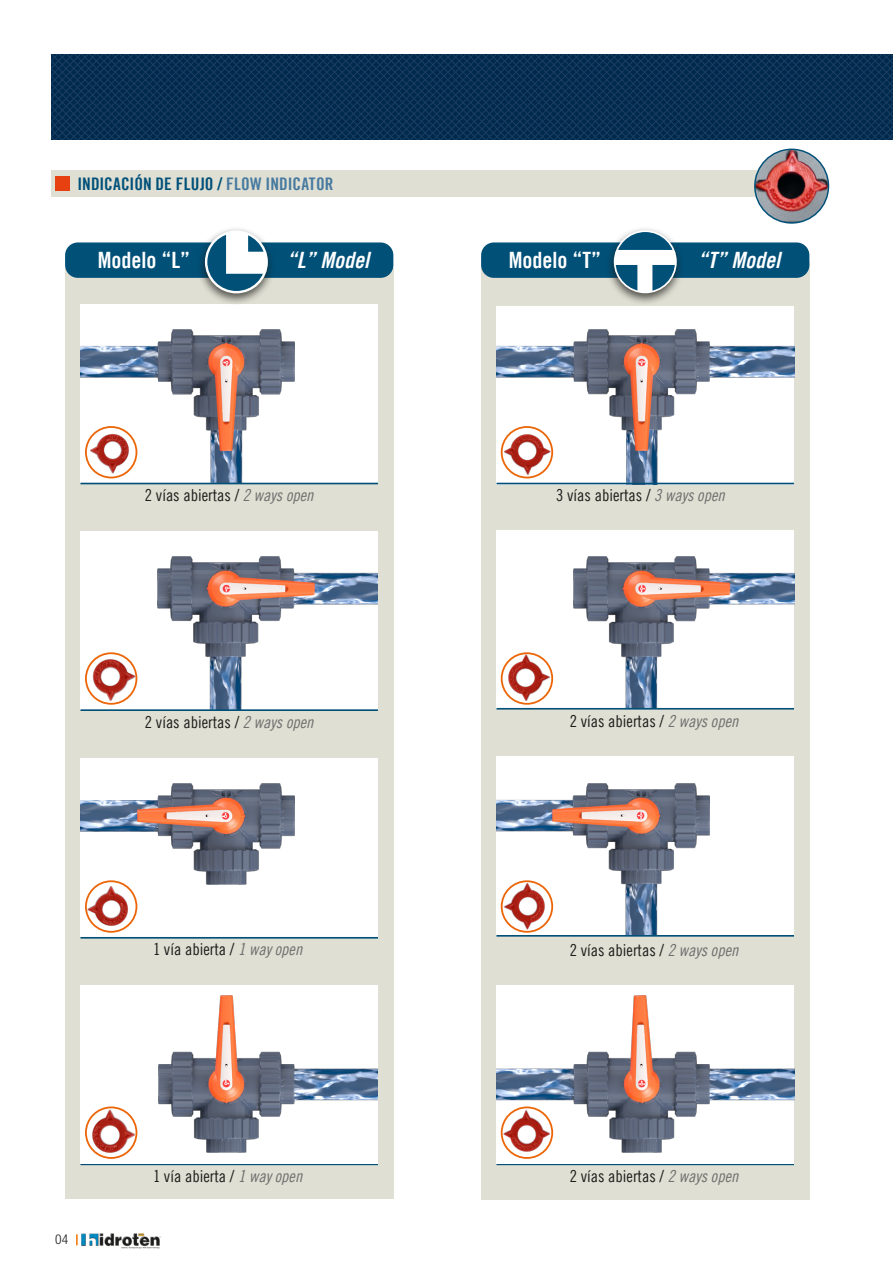
<style>
.page{position:relative;width:893px;height:1263px;background:#fff}
.page>*{position:absolute;margin:0;border:0;box-sizing:border-box;transform-origin:0 0}
.t1{font:22.5px "Trade Gothic LT Bold Cond Twenty";color:#fff}
.t2{font:22.5px "Trade Gothic LT Bold Cond Twenty Obl";color:#fff}
.t3{font:17.4px "Trade Gothic LT Bold Cond Twenty";letter-spacing:.005em;color:#005078}
.t4{font:16.5px "Trade Gothic LT Cond Eighteen";color:#1d1d1b}
.t5{font:300 condensed 13.5px "Helvetica Neue LT Std";color:#1d1d1b}
.s1{color:#467a9f}
.s2{font-family:"Trade Gothic LT Cond Eighteen Obl";color:#706f6f}
</style>
<div class="page">
<img style="left:81px;top:1233px;width:80px;height:16px">
<svg style="left:76px;top:1234px;width:2px;height:11px"></svg>
<svg style="left:51px;top:54px;width:842px;height:85px;background:#093054"></svg>
<div style="left:481px;top:262px;width:328px;height:937px;background:#e0dfd3"></div>
<div style="left:481px;top:242px;width:328px;height:36px;background:#005078;border-radius:13px"></div>
<div style="left:65px;top:268px;width:328px;height:931px;background:#e0dfd3"></div>
<div style="left:605px;top:226px;width:80px;height:80px;background:#1d1d1b;opacity:.75"></div>
<svg style="left:615px;top:231px;width:61px;height:61px"></svg>
<svg style="left:615px;top:250px;width:61px;height:42px"></svg>
<div style="left:614px;top:230px;width:63px;height:63px;border:2px solid #fff;border-radius:50%"></div>
<div style="left:51px;top:170px;width:762px;height:26px;background:#e0dfd3"></div>
<div style="left:55px;top:176px;width:15px;height:15px;background:#e74011"></div>
<img style="left:755px;top:149px;width:73px;height:74px;border-radius:37px">
<div style="left:754px;top:149px;width:75px;height:75px;border:1px solid #005078;border-radius:50%"></div>
<div style="left:80px;top:531px;width:298px;height:178px;background:#fff"></div>
<img style="left:158px;top:556px;width:220px;height:153px">
<svg style="left:86px;top:653px;width:50px;height:51px"></svg>
<div style="left:85px;top:652px;width:52px;height:53px;border:2px solid #ec6608;border-radius:50%"></div>
<img style="left:88px;top:659px;width:47px;height:42px">
<hr style="left:80px;top:709px;width:298px;height:2px;background:#005078">
<div style="left:496px;top:530px;width:298px;height:179px;background:#fff"></div>
<img style="left:573px;top:556px;width:221px;height:152px">
<hr style="left:496px;top:708px;width:298px;height:2px;background:#005078">
<svg style="left:502px;top:653px;width:50px;height:51px"></svg>
<div style="left:501px;top:652px;width:52px;height:53px;border:2px solid #ec6608;border-radius:50%"></div>
<img style="left:507px;top:654px;width:44px;height:47px">
<hr style="left:496px;top:935px;width:298px;height:2px;background:#005078">
<div style="left:496px;top:756px;width:298px;height:179px;background:#fff"></div>
<img style="left:496px;top:783px;width:213px;height:152px">
<svg style="left:502px;top:881px;width:50px;height:51px"></svg>
<div style="left:501px;top:880px;width:52px;height:53px;border:2px solid #ec6608;border-radius:50%"></div>
<img style="left:502px;top:883px;width:44px;height:47px">
<hr style="left:496px;top:1163px;width:298px;height:2px;background:#005078">
<div style="left:496px;top:985px;width:298px;height:178px;background:#fff"></div>
<img style="left:496px;top:995px;width:298px;height:158px">
<svg style="left:502px;top:1107px;width:50px;height:51px"></svg>
<div style="left:501px;top:1106px;width:52px;height:53px;border:2px solid #ec6608;border-radius:50%"></div>
<img style="left:502px;top:1109px;width:48px;height:43px">
<div style="left:80px;top:304px;width:298px;height:179px;background:#fff"></div>
<img style="left:80px;top:330px;width:214px;height:153px">
<svg style="left:86px;top:427px;width:50px;height:50px"></svg>
<div style="left:85px;top:426px;width:52px;height:52px;border:2px solid #ec6608;border-radius:50%"></div>
<img style="left:90px;top:433px;width:40px;height:41px">
<hr style="left:80px;top:483px;width:298px;height:1px;background:#005078">
<div style="left:496px;top:306px;width:298px;height:178px;background:#fff"></div>
<img style="left:496px;top:329px;width:298px;height:154px">
<hr style="left:496px;top:483px;width:298px;height:1px;background:#005078">
<svg style="left:502px;top:427px;width:50px;height:50px"></svg>
<div style="left:501px;top:426px;width:52px;height:52px;border:2px solid #ec6608;border-radius:50%"></div>
<img style="left:504px;top:433px;width:47px;height:44px">
<hr style="left:80px;top:1163px;width:298px;height:2px;background:#005078">
<div style="left:80px;top:985px;width:298px;height:178px;background:#fff"></div>
<img style="left:158px;top:995px;width:220px;height:157px">
<svg style="left:86px;top:1107px;width:50px;height:51px"></svg>
<div style="left:85px;top:1106px;width:52px;height:53px;border:2px solid #ec6608;border-radius:50%"></div>
<img style="left:91px;top:1110px;width:44px;height:44px">
<div style="left:80px;top:758px;width:298px;height:179px;background:#fff"></div>
<img style="left:80px;top:783px;width:214px;height:101px">
<hr style="left:80px;top:937px;width:298px;height:1px;background:#005078">
<svg style="left:86px;top:881px;width:50px;height:51px"></svg>
<div style="left:85px;top:880px;width:52px;height:53px;border:2px solid #ec6608;border-radius:50%"></div>
<img style="left:88px;top:886px;width:41px;height:41px">
<div style="left:65px;top:242px;width:328px;height:36px;background:#005078;border-radius:13px"></div>
<div style="left:196px;top:226px;width:80px;height:80px;background:#1d1d1b;opacity:.75"></div>
<div style="left:206px;top:232px;width:61px;height:60px;background:#005078;border-radius:50%"></div>
<svg style="left:226px;top:232px;width:41px;height:42px"></svg>
<div style="left:205px;top:230px;width:63px;height:63px;border:2px solid #fff;border-radius:50%"></div>
<p class="t3" style="left:77px;top:173px;width:257px">INDICACIÓN DE FLUJO / <span class="s1">FLOW INDICATOR</span></p>
<h1 class="t1" style="left:98px;top:246px;width:94px">Modelo “L”</h1>
<h1 class="t2" style="left:287px;top:246px;width:84px">“L” Model</h1>
<h1 class="t1" style="left:509px;top:246px;width:94px">Modelo “T”</h1>
<h1 class="t2" style="left:698px;top:246px;width:84px">“T” Model</h1>
<p class="t4" style="left:145px;top:485px;width:170px">2 vías abiertas / <span class="s2">2 ways open</span></p>
<p class="t4" style="left:556px;top:485px;width:170px">3 vías abiertas / <span class="s2">3 ways open</span></p>
<p class="t4" style="left:145px;top:713px;width:170px">2 vías abiertas / <span class="s2">2 ways open</span></p>
<p class="t4" style="left:570px;top:711px;width:170px">2 vías abiertas / <span class="s2">2 ways open</span></p>
<p class="t4" style="left:153px;top:939px;width:151px">1 vía abierta / <span class="s2">1 way open</span></p>
<p class="t4" style="left:570px;top:940px;width:170px">2 vías abiertas / <span class="s2">2 ways open</span></p>
<p class="t5" style="left:55px;top:1232px;width:15px">04</p>
<p class="t4" style="left:153px;top:1167px;width:151px">1 vía abierta / <span class="s2">1 way open</span></p>
<p class="t4" style="left:570px;top:1167px;width:170px">2 vías abiertas / <span class="s2">2 ways open</span></p>
</div>
